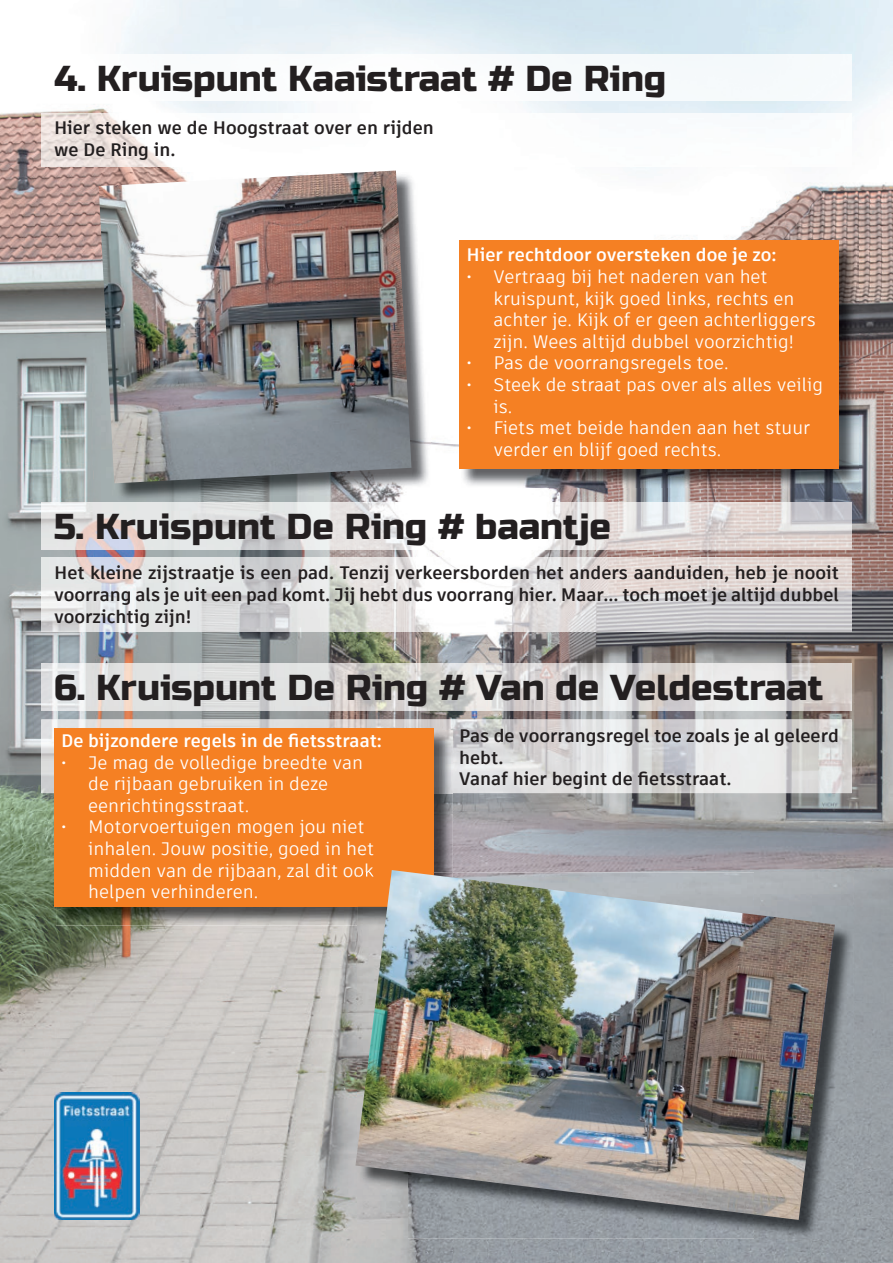
<style>
.page{position:relative;width:893px;height:1263px;background:#fff}
.page>*{position:absolute;margin:0;border:0;box-sizing:border-box;transform-origin:0 0}
.t1{font:36px "Russo One";color:#231f20}
.t2{font:18px/21.6px "Artifakt Element";color:#fff}
.t3{font:700 18px/21.6px "Artifakt Element";color:#231f20}
.t4{font:700 18px "Artifakt Element";color:#fff}
</style>
<div class="page">
<img style="left:0;top:0;width:893px;height:1263px">
<img style="left:41px;top:54px;width:811px;height:47px">
<img style="left:41px;top:113px;width:811px;height:54px">
<img style="left:461px;top:242px;width:397px;height:245px">
<div style="left:459px;top:240px;width:380px;height:229px;background:#f58023"></div>
<img style="left:101px;top:173px;width:329px;height:329px">
<img style="left:99px;top:171px;width:312px;height:312px">
<img style="left:41px;top:503px;width:811px;height:46px">
<img style="left:41px;top:558px;width:811px;height:73px">
<img style="left:41px;top:663px;width:811px;height:47px">
<img style="left:41px;top:719px;width:811px;height:74px">
<img style="left:56px;top:793px;width:397px;height:132px">
<img style="left:434px;top:730px;width:19px;height:63px">
<div style="left:54px;top:728px;width:380px;height:179px;background:#f58023"></div>
<img style="left:408px;top:872px;width:445px;height:366px">
<img style="left:358px;top:1220px;width:50px;height:18px">
<img style="left:355px;top:870px;width:480px;height:350px">
<img style="left:54px;top:1093px;width:85px;height:127px">
<h1 class="t1" style="left:54px;top:57px;width:614px">4. Kruispunt Kaaistraat # De Ring</h1>
<p class="t3" style="left:54px;top:117px;width:381px">Hier steken we de Hoogstraat over en rijden we De Ring in.</p>
<p class="t4" style="left:466px;top:242px;width:312px">Hier rechtdoor oversteken doe je zo:</p>
<p class="t2" style="left:493px;top:266px;width:324px;text-indent:-27px">• Vertraag bij het naderen van het kruispunt, kijk goed links, rechts en achter je. Kijk of er geen achterliggers zijn. Wees altijd dubbel voorzichtig!</p>
<p class="t2" style="left:466px;top:352px;width:264px">• Pas de voorrangsregels toe.</p>
<p class="t2" style="left:493px;top:374px;width:331px;text-indent:-27px">• Steek de straat pas over als alles veilig is.</p>
<p class="t2" style="left:493px;top:417px;width:318px;text-indent:-27px">• Fiets met beide handen aan het stuur verder en blijf goed rechts.</p>
<h1 class="t1" style="left:54px;top:506px;width:559px">5. Kruispunt De Ring # baantje</h1>
<p class="t3" style="left:54px;top:562px;width:786px;text-align:justify">Het kleine zijstraatje is een pad. Tenzij verkeersborden het anders aanduiden, heb je nooit voorrang als je uit een pad komt. Jij hebt dus voorrang hier. Maar... toch moet je altijd dubbel voorzichtig zijn!</p>
<h1 class="t1" style="left:54px;top:666px;width:771px">6. Kruispunt De Ring # Van de Veldestraat</h1>
<p class="t3" style="left:459px;top:725px;width:381px">Pas de voorrangsregel toe zoals je al geleerd hebt.<br>Vanaf hier begint de fietsstraat.</p>
<p class="t4" style="left:61px;top:728px;width:322px">De bijzondere regels in de fietsstraat:</p>
<p class="t2" style="left:88px;top:751px;width:276px;text-indent:-27px">• Je mag de volledige breedte van de rijbaan gebruiken in deze eenrichtingsstraat.</p>
<p class="t2" style="left:88px;top:816px;width:287px;text-indent:-27px">• Motorvoertuigen mogen jou niet inhalen. Jouw positie, goed in het midden van de rijbaan, zal dit ook helpen verhinderen.</p>
</div>
